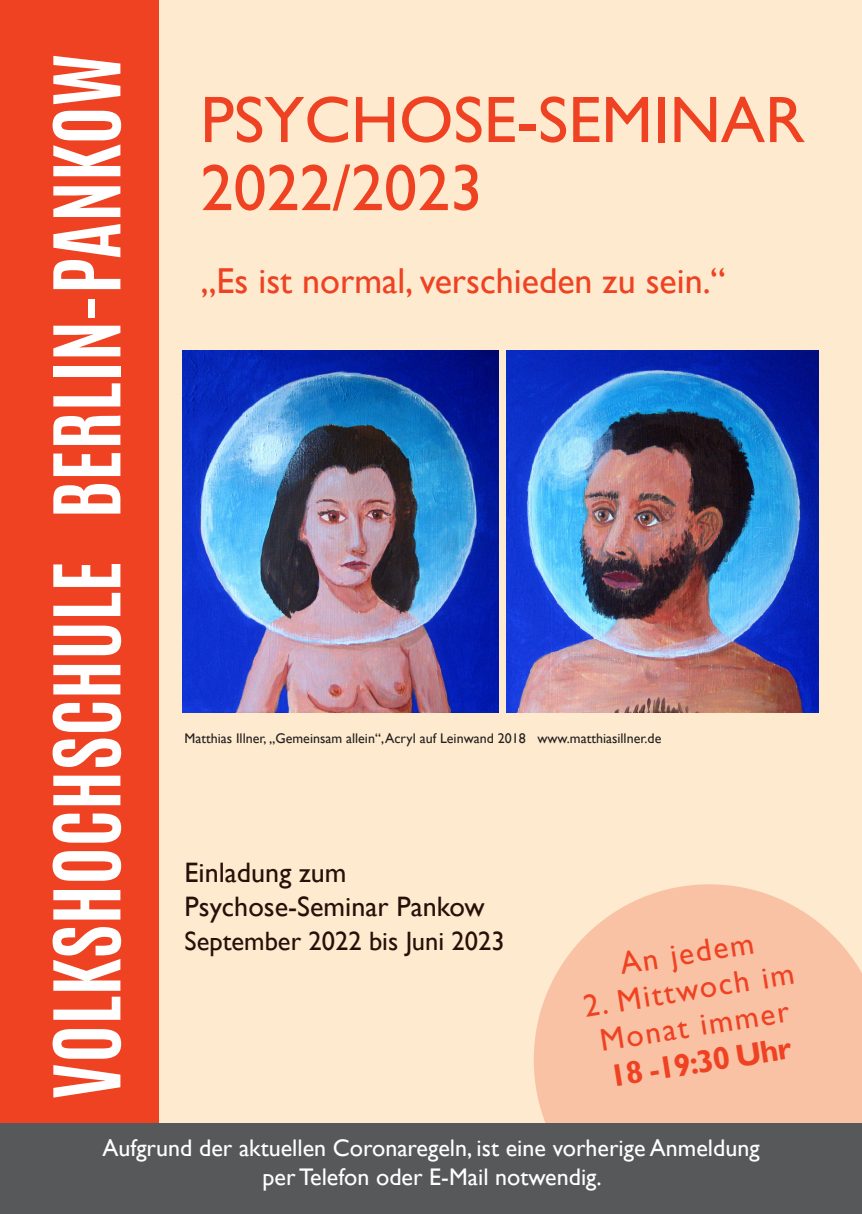
<style>
.page{position:relative;width:862px;height:1214px;background:#fff}
.page>*{position:absolute;margin:0;border:0;box-sizing:border-box;transform-origin:0 0}
.t1{font:700 78px "Antonio";color:#fff}
.t2{font:66px/68px "Gill Sans";color:#ef4222}
.t3{font:36px "Gill Sans";color:#ef4222}
.t4{font:31.4px "Gill Sans";color:#ef4222}
.t5{font:700 31.4px "Gill Sans";color:#ef4222}
.t6{font:28px "Gill Sans";color:#280f0a}
.t7{font:26.6px "Gill Sans";color:#280f0a}
.t8{font:24px "Gill Sans";color:#fff}
.t9{font:14px "Gill Sans";color:#231f20}
</style>
<div class="page">
<div style="left:11px;top:0;width:851px;height:1202px;background:#feebcf"></div>
<div style="left:0;top:0;width:159px;height:1202px;background:#ef4222"></div>
<img style="left:507px;top:350px;width:311px;height:362px">
<img style="left:182px;top:350px;width:316px;height:362px">
<svg style="left:534px;top:884px;width:328px;height:239px;fill:#fac2a5"></svg>
<div style="left:0;top:1123px;width:862px;height:90px;background:#57585a"></div>
<p class="t1" style="left:28px;top:1099px;width:1047px;rotate:-90deg">VOLKSHOCHSCHULE BERLIN-PANKOW</p>
<p class="t2" style="left:200px;top:87px;width:606px">PSYCHOSE-SEMINAR<br>2022/2023</p>
<p class="t3" style="left:200px;top:260px;width:527px">„Es ist normal, verschieden zu sein.“</p>
<p class="t9" style="left:184px;top:730px;width:478px">Matthias Illner, „Gemeinsam allein“, Acryl auf Leinwand 2018 www.matthiasillner.de</p>
<p class="t6" style="left:184px;top:855px;width:164px">Einladung zum</p>
<p class="t6" style="left:184px;top:890px;width:302px">Psychose-Seminar Pankow</p>
<p class="t7" style="left:184px;top:925px;width:321px">September 2022 bis Juni 2023</p>
<p class="t4" style="left:617px;top:945px;width:137px;rotate:-9deg">An jedem</p>
<p class="t4" style="left:581px;top:988px;width:214px;rotate:-9deg">2. Mittwoch im</p>
<p class="t4" style="left:597px;top:1022px;width:193px;rotate:-9deg">Monat immer</p>
<p class="t5" style="left:607px;top:1057px;width:185px;rotate:-9deg">18 -19:30 Uhr</p>
<p class="t8" style="left:102px;top:1133px;width:659px">Aufgrund der aktuellen Coronaregeln, ist eine vorherige Anmeldung</p>
<p class="t8" style="left:263px;top:1162px;width:341px">per Telefon oder E-Mail notwendig.</p>
</div>
